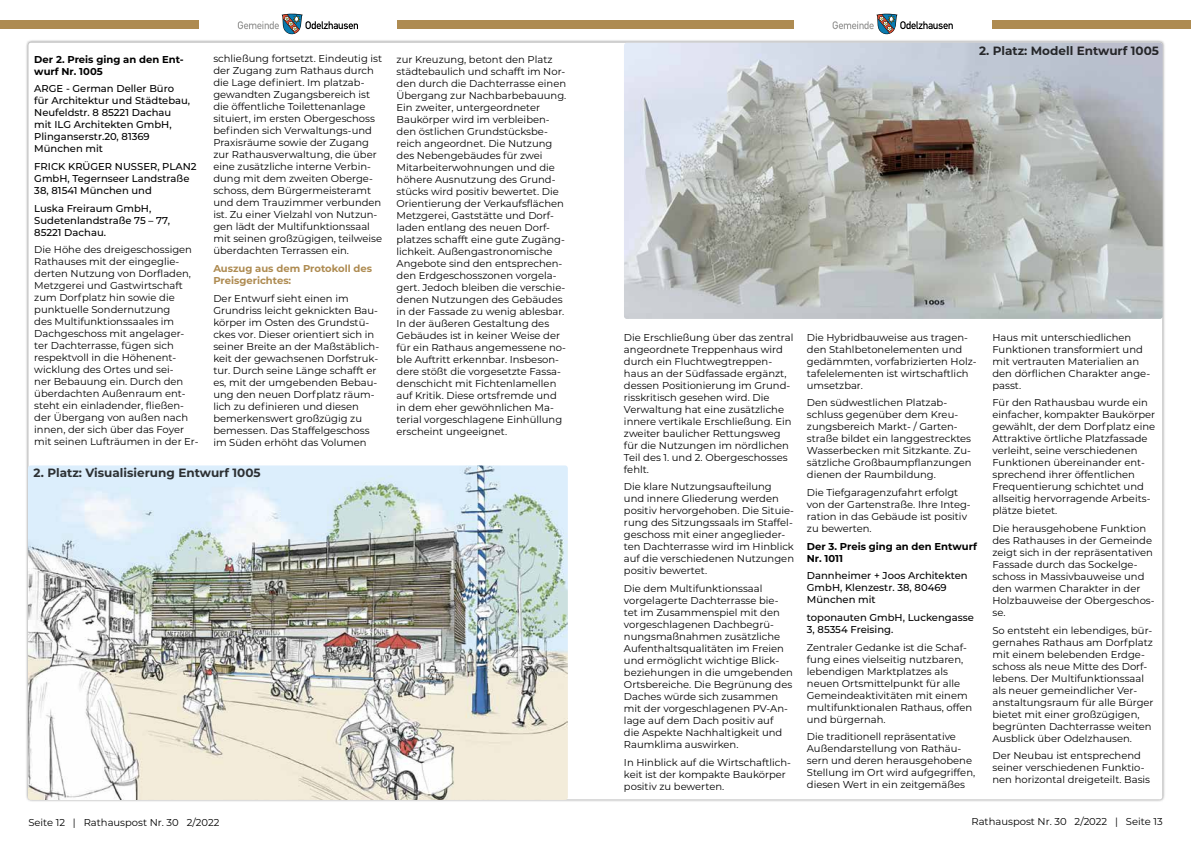
<style>
.page{position:relative;width:1191px;height:842px;background:#fff}
.page>*{position:absolute;margin:0;border:0;box-sizing:border-box;transform-origin:0 0}
.t1{font:700 12px "Montserrat";color:#000}
.t2{font:10px/12px "Montserrat";color:#000}
.t3{font:500 10px/12px "Montserrat";color:#000}
.t4{font:700 10px/12px "Montserrat";color:#000}
.t5{font:700 10px/12px "Montserrat";color:#ae8b51}
</style>
<div class="page">
<svg style="left:832px;top:13px;width:120px;height:22px"></svg>
<svg style="left:238px;top:13px;width:120px;height:22px"></svg>
<div style="left:992px;top:20px;width:199px;height:9px;background:#ae8b51"></div>
<div style="left:0;top:20px;width:198px;height:9px;background:#ae8b51"></div>
<div style="left:397px;top:20px;width:396px;height:9px;background:#ae8b51"></div>
<img style="left:624px;top:43px;width:538px;height:276px">
<img style="left:28px;top:465px;width:540px;height:335px">
<p class="t2" style="left:213px;top:52px;width:170px">schließung fortsetzt. Eindeutig ist der Zugang zum Rathaus durch die Lage definiert. Im platzab&shy;gewandten Zugangsbereich ist die öffentliche Toilettenanlage situiert, im ersten Obergeschoss befinden sich Verwaltungs-und<br>Praxisräume sowie der Zugang zur Rathausverwaltung, die über eine zusätzliche interne Verbin&shy;dung mit dem zweiten Oberge&shy;schoss, dem Bürgermeisteramt und dem Trauzimmer verbunden ist. Zu einer Vielzahl von Nutzun&shy;gen lädt der Multifunktionssaal mit seinen großzügigen, teilweise überdachten Terrassen ein.</p>
<p class="t5" style="left:213px;top:262px;width:160px">Auszug aus dem Protokoll des<br>Preisgerichtes:</p>
<p class="t2" style="left:213px;top:292px;width:167px">Der Entwurf sieht einen im<br>Grundriss leicht geknickten Bau&shy;körper im Osten des Grundstü&shy;ckes vor. Dieser orientiert sich in seiner Breite an der Maßstäblich&shy;keit der gewachsenen Dorfstruk&shy;tur. Durch seine Länge schafft er es, mit der umgebenden Bebau&shy;ung den neuen Dorfplatz räum&shy;lich zu definieren und diesen bemerkenswert großzügig zu bemessen. Das Staffelgeschoss im Süden erhöht das Volumen</p>
<p class="t1" style="left:34px;top:464px;width:228px">2. Platz: Visualisierung Entwurf 1005</p>
<p class="t4" style="left:34px;top:52px;width:151px">Der 2. Preis ging an den Ent&shy;wurf Nr. 1005</p>
<p class="t3" style="left:34px;top:82px;width:157px">ARGE - German Deller Büro für Architektur und Städtebau,<br>Neufeldstr. 8 85221 Dachau mit ILG Architekten GmbH,<br>Plinganserstr.20, 81369<br>München mit</p>
<p class="t3" style="left:34px;top:160px;width:164px">FRICK KRÜGER NUSSER, PLAN2<br>GmbH, Tegernseer Landstraße<br>38, 81541 München und</p>
<p class="t3" style="left:34px;top:202px;width:137px">Luska Freiraum GmbH,<br>Sudetenlandstraße 75 – 77,<br>85221 Dachau.</p>
<p class="t2" style="left:34px;top:243px;width:166px">Die Höhe des dreigeschossigen<br>Rathauses mit der eingeglie&shy;derten Nutzung von Dorfladen,<br>Metzgerei und Gastwirtschaft zum Dorfplatz hin sowie die punktuelle Sondernutzung<br>des Multifunktionssaales im<br>Dachgeschoss mit angelager&shy;ter Dachterrasse, fügen sich respektvoll in die Höhenent&shy;wicklung des Ortes und sei-<br>ner Bebauung ein. Durch den überdachten Außenraum ent&shy;steht ein einladender, fließen&shy;der Übergang von außen nach innen, der sich über das Foyer mit seinen Lufträumen in der Er-</p>
<p class="t2" style="left:396px;top:53px;width:171px">zur Kreuzung, betont den Platz städtebaulich und schafft im Nor&shy;den durch die Dachterrasse einen<br>Übergang zur Nachbarbebauung.<br>Ein zweiter, untergeordneter<br>Baukörper wird im verbleiben&shy;den östlichen Grundstücksbe&shy;reich angeordnet. Die Nutzung des Nebengebäudes für zwei<br>Mitarbeiterwohnungen und die höhere Ausnutzung des Grund&shy;stücks wird positiv bewertet. Die<br>Orientierung der Verkaufsflächen<br>Metzgerei, Gaststätte und Dorf&shy;laden entlang des neuen Dorf&shy;platzes schafft eine gute Zugäng&shy;lichkeit. Außengastronomische<br>Angebote sind den entsprechen&shy;den Erdgeschosszonen vorgela&shy;gert. Jedoch bleiben die verschie&shy;denen Nutzungen des Gebäudes in der Fassade zu wenig ablesbar.<br>In der äußeren Gestaltung des<br>Gebäudes ist in keiner Weise der für ein Rathaus angemessene no&shy;ble Auftritt erkennbar. Insbeson&shy;dere stößt die vorgesetzte Fassa&shy;denschicht mit Fichtenlamellen auf Kritik. Diese ortsfremde und in dem eher gewöhnlichen Ma&shy;terial vorgeschlagene Einhüllung erscheint ungeeignet.</p>
<p class="t1" style="left:979px;top:42px;width:181px">2. Platz: Modell Entwurf 1005</p>
<p class="t2" style="left:624px;top:331px;width:171px">Die Erschließung über das zentral angeordnete Treppenhaus wird durch ein Fluchtwegtreppen&shy;haus an der Südfassade ergänzt, dessen Positionierung im Grund&shy;risskritisch gesehen wird. Die<br>Verwaltung hat eine zusätzliche innere vertikale Erschließung. Ein zweiter baulicher Rettungsweg für die Nutzungen im nördlichen<br>Teil des 1. und 2. Obergeschosses fehlt.</p>
<p class="t2" style="left:624px;top:480px;width:172px">Die klare Nutzungsaufteilung und innere Gliederung werden positiv hervorgehoben. Die Situie&shy;rung des Sitzungssaals im Staffel&shy;geschoss mit einer angeglieder&shy;ten Dachterrasse wird im Hinblick auf die verschiedenen Nutzungen positiv bewertet.</p>
<p class="t2" style="left:624px;top:582px;width:170px">Die dem Multifunktionssaal vorgelagerte Dachterrasse bie&shy;tet im Zusammenspiel mit den vorgeschlagenen Dachbegrü&shy;nungsmaßnahmen zusätzliche<br>Aufenthaltsqualitäten im Freien und ermöglicht wichtige Blick&shy;beziehungen in die umgebenden<br>Ortsbereiche. Die Begrünung des<br>Daches würde sich zusammen mit der vorgeschlagenen PV-An&shy;lage auf dem Dach positiv auf<br>die Aspekte Nachhaltigkeit und<br>Raumklima auswirken.</p>
<p class="t2" style="left:624px;top:756px;width:169px">In Hinblick auf die Wirtschaftlich&shy;keit ist der kompakte Baukörper positiv zu bewerten.</p>
<p class="t2" style="left:807px;top:331px;width:171px">Die Hybridbauweise aus tragen&shy;den Stahlbetonelementen und gedämmten, vorfabrizierten Holz&shy;tafelelementen ist wirtschaftlich umsetzbar.</p>
<p class="t2" style="left:807px;top:396px;width:166px">Den südwestlichen Platzab&shy;schluss gegenüber dem Kreu&shy;zungsbereich Markt- / Garten&shy;straße bildet ein langgestrecktes<br>Wasserbecken mit Sitzkante. Zu&shy;sätzliche Großbaumpflanzungen dienen der Raumbildung.</p>
<p class="t2" style="left:807px;top:486px;width:165px">Die Tiefgaragenzufahrt erfolgt von der Gartenstraße. Ihre Integ&shy;ration in das Gebäude ist positiv zu bewerten.</p>
<p class="t4" style="left:807px;top:540px;width:171px">Der 3. Preis ging an den Entwurf<br>Nr. 1011</p>
<p class="t3" style="left:807px;top:569px;width:162px">Dannheimer + Joos Architekten<br>GmbH, Klenzestr. 38, 80469<br>München mit</p>
<p class="t3" style="left:807px;top:611px;width:169px">toponauten GmbH, Luckengasse<br>3, 85354 Freising.</p>
<p class="t2" style="left:807px;top:641px;width:167px">Zentraler Gedanke ist die Schaf&shy;fung eines vielseitig nutzbaren, lebendigen Marktplatzes als neuen Ortsmittelpunkt für alle<br>Gemeindeaktivitäten mit einem multifunktionalen Rathaus, offen und bürgernah.</p>
<p class="t2" style="left:807px;top:730px;width:170px">Die traditionell repräsentative<br>Außendarstellung von Rathäu&shy;sern und deren herausgehobene<br>Stellung im Ort wird aufgegriffen, diesen Wert in ein zeitgemäßes</p>
<p class="t2" style="left:992px;top:331px;width:159px">Haus mit unterschiedlichen<br>Funktionen transformiert und mit vertrauten Materialien an den dörflichen Charakter ange&shy;passt.</p>
<p class="t2" style="left:992px;top:396px;width:164px">Für den Rathausbau wurde ein einfacher, kompakter Baukörper gewählt, der dem Dorfplatz eine<br>Attraktive örtliche Platzfassade verleiht, seine verschiedenen<br>Funktionen übereinander ent&shy;sprechend ihrer öffentlichen<br>Frequentierung schichtet und allseitig hervorragende Arbeits&shy;plätze bietet.</p>
<p class="t2" style="left:992px;top:522px;width:164px">Die herausgehobene Funktion des Rathauses in der Gemeinde zeigt sich in der repräsentativen<br>Fassade durch das Sockelge&shy;schoss in Massivbauweise und den warmen Charakter in der<br>Holzbauweise der Obergeschos&shy;se.</p>
<p class="t2" style="left:992px;top:624px;width:163px">So entsteht ein lebendiges, bür&shy;gernahes Rathaus am Dorfplatz mit einem belebenden Erdge&shy;schoss als neue Mitte des Dorf&shy;lebens. Der Multifunktionssaal als neuer gemeindlicher Ver&shy;anstaltungsraum für alle Bürger bietet mit einer großzügigen, begrünten Dachterrasse weiten<br>Ausblick über Odelzhausen.</p>
<p class="t2" style="left:992px;top:749px;width:159px">Der Neubau ist entsprechend seiner verschiedenen Funktio&shy;nen horizontal dreigeteilt. Basis</p>
<p class="t2" style="left:28px;top:816px;width:193px">Seite 12 | Rathauspost Nr. 30 2/2022</p>
<p class="t2" style="left:971px;top:815px;width:193px">Rathauspost Nr. 30 2/2022 | Seite 13</p>
</div>
